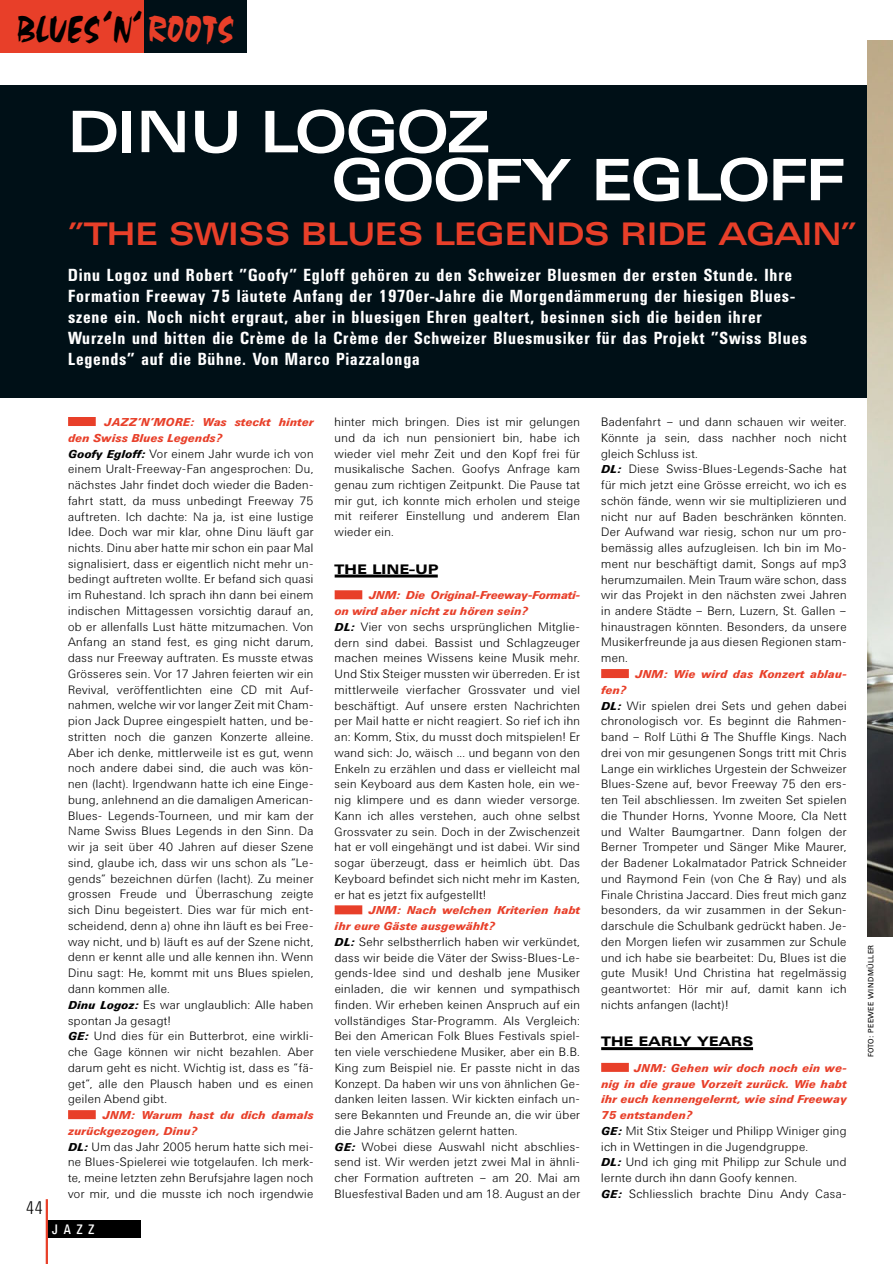
<style>
.page{position:relative;width:893px;height:1264px;background:#fff}
.page>*{position:absolute;margin:0;border:0;box-sizing:border-box;transform-origin:0 0}
.t1{font:500 expanded 58.5px/48px "UN11";letter-spacing:-.015em;color:#fff}
.t2{font:33.15px "Acapulco";letter-spacing:.01em;color:#000;scale:.77 1}
.t3{font:33.15px "Acapulco";letter-spacing:.01em;color:#e83f29;scale:.77 1}
.t4{font:500 expanded 31.8px "UN11";letter-spacing:.03em;color:#e83f29}
.t5{font:300 condensed 18px "UN11";color:#000}
.t6{font:500 condensed 17.25px/21px "UN11";letter-spacing:.06em;color:#fff}
.t7{font:700 expanded 13.5px "UN11";letter-spacing:.01em;color:#000}
.t8{font:700 expanded 13.5px "UN11";letter-spacing:.05em;color:#000}
.t9{font:condensed 13.5px "UN11";color:#fff}
.t10{font:300 12px/15.8px "UN11";letter-spacing:.04em;color:#000;text-align:justify}
.t11{font:italic 700 11.25px/15.8px "UN11";letter-spacing:.025em;color:#e83f29}
.t12{font:italic 700 11.25px/15.8px "UN11";letter-spacing:.005em;color:#e83f29}
.t13{font:7.5px "UN11";letter-spacing:.05em;color:#000}
.s1{font-weight:700;font-style:italic;font-size:11.25px}
</style>
<div class="page">
<div style="left:0;top:85px;width:893px;height:312px;background:#001017"></div>
<hr style="left:335px;top:574px;width:103px;height:3px;background:#000">
<div style="left:335px;top:590px;width:27px;height:9px;background:#e83f29"></div>
<div style="left:335px;top:905px;width:27px;height:9px;background:#e83f29"></div>
<div style="left:47px;top:1220px;width:93px;height:17px;background:#000"></div>
<hr style="left:46px;top:1199px;width:2px;height:65px;background:#e83f29">
<div style="left:0;top:0;width:145px;height:53px;background:#e83f29"></div>
<div style="left:145px;top:0;width:102px;height:53px;background:#001017"></div>
<hr style="left:601px;top:1047px;width:152px;height:3px;background:#000">
<div style="left:601px;top:669px;width:28px;height:9px;background:#e83f29"></div>
<div style="left:601px;top:1063px;width:28px;height:9px;background:#e83f29"></div>
<div style="left:68px;top:417px;width:28px;height:9px;background:#e83f29"></div>
<div style="left:68px;top:1110px;width:28px;height:9px;background:#e83f29"></div>
<img style="left:867px;top:40px;width:26px;height:897px">
<h2 class="t2" style="left:103px;top:-17px;width:14px">‚</h2>
<h2 class="t2" style="left:133px;top:-17px;width:14px">,</h2>
<h2 class="t3" style="left:149px;top:8px;width:111px">ROOTS</h2>
<h2 class="t2" style="left:17px;top:8px;width:152px">BLUES N</h2>
<h1 class="t1" style="left:331px;top:107px;width:515px;text-indent:-263px">DINU LOGOZ<br>GOOFY EGLOFF</h1>
<h3 class="t4" style="left:68px;top:215px;width:789px">”THE SWISS BLUES LEGENDS RIDE AGAIN”</h3>
<p class="t6" style="left:68px;top:264px;width:740px">Dinu Logoz und Robert ”Goofy” Egloff gehören zu den Schweizer Bluesmen der ersten Stunde. Ihre Formation Freeway 75 läutete Anfang der 1970er-Jahre die Morgendämmerung der hiesigen Blues&shy;szene ein. Noch nicht ergraut, aber in bluesigen Ehren gealtert, besinnen sich die beiden ihrer Wurzeln und bitten die Crème de la Crème der Schweizer Bluesmusiker für das Projekt ”Swiss Blues Legends” auf die Bühne. Von Marco Piazzalonga</p>
<h3 class="t5" style="left:26px;top:1197px;width:18px">44</h3>
<p class="t11" style="left:68px;top:414px;width:247px;text-indent:36px">JAZZ'N'MORE: Was steckt hinter den Swiss Blues Legends?</p>
<p class="t10" style="left:68px;top:445px;width:247px;text-align:left"><span class="s1">Goofy Egloff:</span> Vor einem Jahr wurde ich von einem Uralt-Freeway-Fan angesprochen: Du, nächstes Jahr findet doch wieder die Baden&shy;fahrt statt, da muss unbedingt Freeway 75 auftreten. Ich dachte: Na ja, ist eine lustige Idee. Doch war mir klar, ohne Dinu läuft gar nichts. Dinu aber hatte mir schon ein paar Mal signalisiert, dass er eigentlich nicht mehr un&shy;bedingt auftreten wollte. Er befand sich quasi im Ruhestand. Ich sprach ihn dann bei einem indischen Mittagessen vorsichtig darauf an, ob er allenfalls Lust hätte mitzumachen. Von Anfang an stand fest, es ging nicht darum, dass nur Freeway auftraten. Es musste etwas Grösseres sein. Vor 17 Jahren feierten wir ein Revival, veröffentlichten eine CD mit Auf&shy;nahmen, welche wir vor langer Zeit mit Cham&shy;pion Jack Dupree eingespielt hatten, und be&shy;stritten noch die ganzen Konzerte alleine.<br>Aber ich denke, mittlerweile ist es gut, wenn noch andere dabei sind, die auch was kön&shy;nen (lacht). Irgendwann hatte ich eine Einge&shy;bung, anlehnend an die damaligen American-Blues- Legends-Tourneen, und mir kam der Name Swiss Blues Legends in den Sinn. Da wir ja seit über 40 Jahren auf dieser Szene sind, glaube ich, dass wir uns schon als ”Le&shy;gends” bezeichnen dürfen (lacht). Zu meiner grossen Freude und Überraschung zeigte sich Dinu begeistert. Dies war für mich ent&shy;scheidend, denn a) ohne ihn läuft es bei Free&shy;way nicht, und b) läuft es auf der Szene nicht, denn er kennt alle und alle kennen ihn. Wenn Dinu sagt: He, kommt mit uns Blues spielen, dann kommen alle.<br><span class="s1">Dinu Logoz:</span> Es war unglaublich: Alle haben spontan Ja gesagt!<br><span class="s1">GE:</span> Und dies für ein Butterbrot, eine wirkli&shy;che Gage können wir nicht bezahlen. Aber darum geht es nicht. Wichtig ist, dass es ”fä&shy;get”, alle den Plausch haben und es einen geilen Abend gibt.</p>
<p class="t11" style="left:68px;top:1107px;width:247px;text-indent:34px">JNM: Warum hast du dich damals zurückgezogen, Dinu?</p>
<p class="t10" style="left:68px;top:1138px;width:247px"><span class="s1">DL:</span> Um das Jahr 2005 herum hatte sich mei&shy;ne Blues-Spielerei wie totgelaufen. Ich merk&shy;te, meine letzten zehn Berufsjahre lagen noch vor mir, und die musste ich noch irgendwie</p>
<p class="t9" style="left:52px;top:1221px;width:44px">JAZZ</p>
<p class="t10" style="left:601px;top:414px;width:247px;text-align:left">Badenfahrt – und dann schauen wir weiter.<br>Könnte ja sein, dass nachher noch nicht gleich Schluss ist.<br><span class="s1">DL:</span> Diese Swiss-Blues-Legends-Sache hat für mich jetzt eine Grösse erreicht, wo ich es schön fände, wenn wir sie multiplizieren und nicht nur auf Baden beschränken könnten.<br>Der Aufwand war riesig, schon nur um pro&shy;bemässig alles aufzugleisen. Ich bin im Mo&shy;ment nur beschäftigt damit, Songs auf mp3 herumzumailen. Mein Traum wäre schon, dass wir das Projekt in den nächsten zwei Jahren in andere Städte – Bern, Luzern, St. Gallen – hinaustragen könnten. Besonders, da unsere Musikerfreunde ja aus diesen Regionen stam&shy;men.</p>
<p class="t11" style="left:635px;top:666px;width:213px">JNM: Wie wird das Konzert ablau-</p>
<p class="t11" style="left:601px;top:682px;width:26px">fen?</p>
<p class="t10" style="left:601px;top:697px;width:247px"><span class="s1">DL:</span> Wir spielen drei Sets und gehen dabei chronologisch vor. Es beginnt die Rahmen&shy;band – Rolf Lüthi &amp; The Shuffle Kings. Nach drei von mir gesungenen Songs tritt mit Chris Lange ein wirkliches Urgestein der Schweizer Blues-Szene auf, bevor Freeway 75 den ers&shy;ten Teil abschliessen. Im zweiten Set spielen die Thunder Horns, Yvonne Moore, Cla Nett und Walter Baumgartner. Dann folgen der Berner Trompeter und Sänger Mike Maurer, der Badener Lokalmatador Patrick Schneider und Raymond Fein (von Che &amp; Ray) und als Finale Christina Jaccard. Dies freut mich ganz besonders, da wir zusammen in der Sekun&shy;darschule die Schulbank gedrückt haben. Je&shy;den Morgen liefen wir zusammen zur Schule und ich habe sie bearbeitet: Du, Blues ist die gute Musik! Und Christina hat regelmässig geantwortet: Hör mir auf, damit kann ich nichts anfangen (lacht)!</p>
<p class="t7" style="left:601px;top:1034px;width:153px">THE EARLY YEARS</p>
<p class="t11" style="left:601px;top:1060px;width:247px;text-align:justify;text-indent:32px">JNM: Gehen wir doch noch ein we&shy;nig in die graue Vorzeit zurück. Wie habt ihr euch kennengelernt, wie sind Freeway 75 entstanden?</p>
<p class="t10" style="left:601px;top:1123px;width:247px;text-align:left"><span class="s1">GE:</span> Mit Stix Steiger und Philipp Winiger ging ich in Wettingen in die Jugendgruppe.<br><span class="s1">DL:</span> Und ich ging mit Philipp zur Schule und lernte durch ihn dann Goofy kennen.<br><span class="s1">GE:</span> Schliesslich brachte Dinu Andy Casa-</p>
<p class="t10" style="left:335px;top:414px;width:247px">hinter mich bringen. Dies ist mir gelungen und da ich nun pensioniert bin, habe ich wieder viel mehr Zeit und den Kopf frei für musikalische Sachen. Goofys Anfrage kam genau zum richtigen Zeitpunkt. Die Pause tat mir gut, ich konnte mich erholen und steige mit reiferer Einstellung und anderem Elan wieder ein.</p>
<p class="t8" style="left:335px;top:561px;width:105px">THE LINE-UP</p>
<p class="t12" style="left:335px;top:587px;width:247px;text-indent:34px">JNM: Die Original-Freeway-Formati&shy;on wird aber nicht zu hören sein?</p>
<p class="t10" style="left:335px;top:619px;width:247px"><span class="s1">DL:</span> Vier von sechs ursprünglichen Mitglie&shy;dern sind dabei. Bassist und Schlagzeuger machen meines Wissens keine Musik mehr.<br>Und Stix Steiger mussten wir überreden. Er ist mittlerweile vierfacher Grossvater und viel beschäftigt. Auf unsere ersten Nachrichten per Mail hatte er nicht reagiert. So rief ich ihn an: Komm, Stix, du musst doch mitspielen! Er wand sich: Jo, wäisch ... und begann von den Enkeln zu erzählen und dass er vielleicht mal sein Keyboard aus dem Kasten hole, ein we&shy;nig klimpere und es dann wieder versorge.<br>Kann ich alles verstehen, auch ohne selbst Grossvater zu sein. Doch in der Zwischenzeit hat er voll eingehängt und ist dabei. Wir sind sogar überzeugt, dass er heimlich übt. Das Keyboard befindet sich nicht mehr im Kasten, er hat es jetzt fix aufgestellt!</p>
<p class="t11" style="left:335px;top:902px;width:247px;text-indent:33px">JNM: Nach welchen Kriterien habt ihr eure Gäste ausgewählt?</p>
<p class="t10" style="left:335px;top:934px;width:247px;text-align:left"><span class="s1">DL:</span> Sehr selbstherrlich haben wir verkündet, dass wir beide die Väter der Swiss-Blues-Le&shy;gends-Idee sind und deshalb jene Musiker einladen, die wir kennen und sympathisch finden. Wir erheben keinen Anspruch auf ein vollständiges Star-Programm. Als Vergleich:<br>Bei den American Folk Blues Festivals spiel&shy;ten viele verschiedene Musiker, aber ein B.B.<br>King zum Beispiel nie. Er passte nicht in das Konzept. Da haben wir uns von ähnlichen Ge&shy;danken leiten lassen. Wir kickten einfach un&shy;sere Bekannten und Freunde an, die wir über die Jahre schätzen gelernt hatten.<br><span class="s1">GE:</span> Wobei diese Auswahl nicht abschlies&shy;send ist. Wir werden jetzt zwei Mal in ähnli&shy;cher Formation auftreten – am 20. Mai am Bluesfestival Baden und am 18. August an der</p>
<p class="t13" style="left:866px;top:1057px;width:114px;rotate:-90deg">Foto: Peewee Windmüller</p>
</div>
